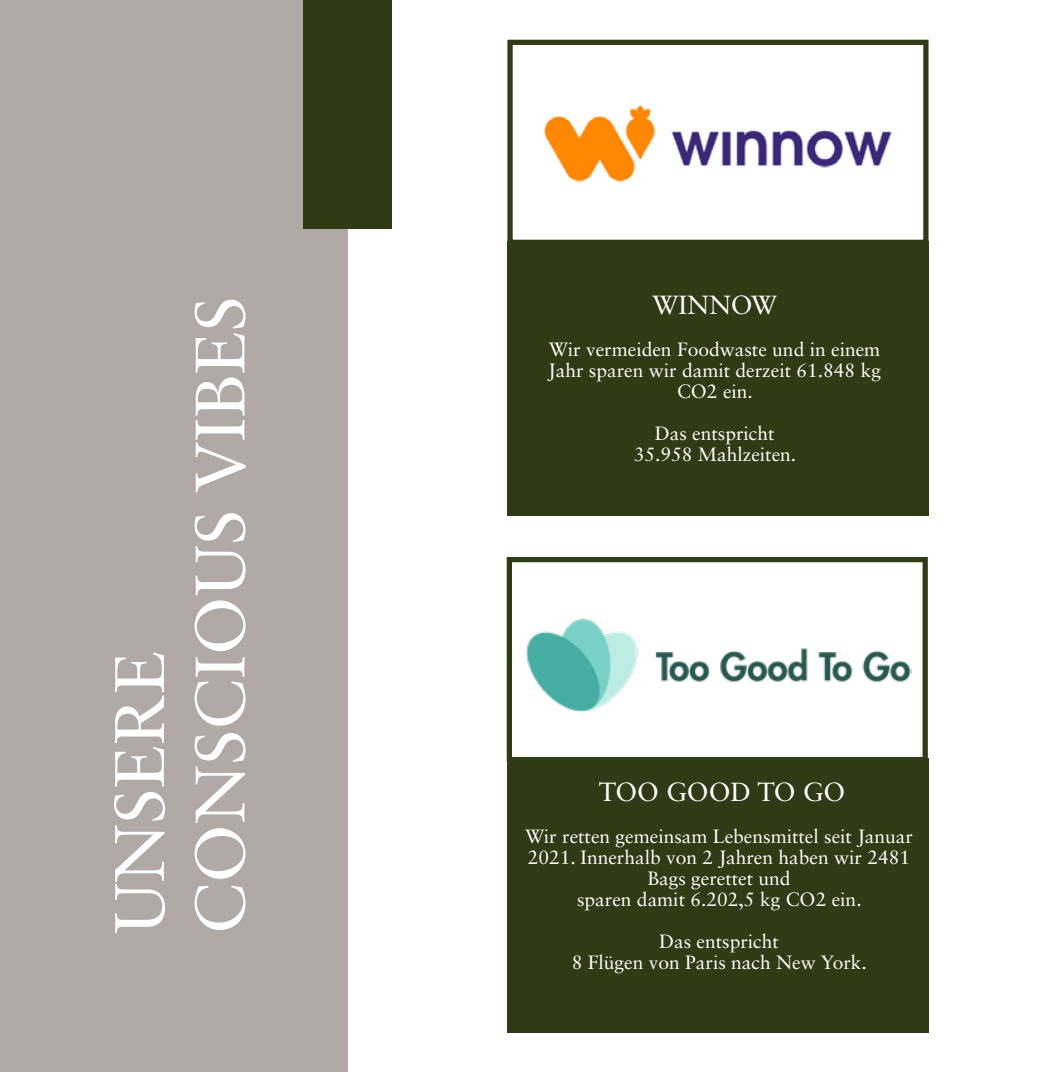
<style>
.page{position:relative;width:1057px;height:1072px;background:#fff}
.page>*{position:absolute;margin:0;border:0;box-sizing:border-box;transform-origin:0 0}
.t1{font:70px/80.5px "Sabon LT Std";color:#fff}
.t2{font:26.25px "Sabon LT Std";color:#fff}
.t3{font:19.25px/21px "Sabon LT Std";color:#fff;text-align:center}
</style>
<div class="page">
<div style="left:507px;top:758px;width:421px;height:274px;background:#303a14"></div>
<img style="left:526px;top:618px;width:385px;height:94px">
<div style="left:507px;top:557px;width:421px;height:205px;border:5px solid #303a14"></div>
<div style="left:0;top:0;width:347px;height:1071px;background:#b0a9a6"></div>
<div style="left:304px;top:0;width:88px;height:228px;background:#303a14"></div>
<div style="left:507px;top:241px;width:422px;height:274px;background:#303a14"></div>
<img style="left:544px;top:105px;width:348px;height:77px">
<div style="left:507px;top:40px;width:421px;height:205px;border:5px solid #303a14"></div>
<h1 class="t1" style="left:99px;top:934px;width:639px;rotate:-90deg">UNSERE<br>CONSCIOUS VIBES</h1>
<h2 class="t2" style="left:652px;top:289px;width:126px">WINNOW</h2>
<p class="t3" style="left:548px;top:338px;width:334px">Wir vermeiden Foodwaste und in einem<br>Jahr sparen wir damit derzeit 61.848 kg<br>CO2 ein.</p>
<p class="t3" style="left:633px;top:422px;width:164px">Das entspricht<br>35.958 Mahlzeiten.</p>
<h2 class="t2" style="left:599px;top:776px;width:248px">TOO GOOD TO GO</h2>
<p class="t3" style="left:525px;top:825px;width:389px">Wir retten gemeinsam Lebensmittel seit Januar 2021. Innerhalb von 2 Jahren haben wir 2481<br>Bags gerettet und<br>sparen damit 6.202,5 kg CO2 ein.</p>
<p class="t3" style="left:572px;top:930px;width:297px">Das entspricht<br>8 Flügen von Paris nach New York.</p>
</div>
